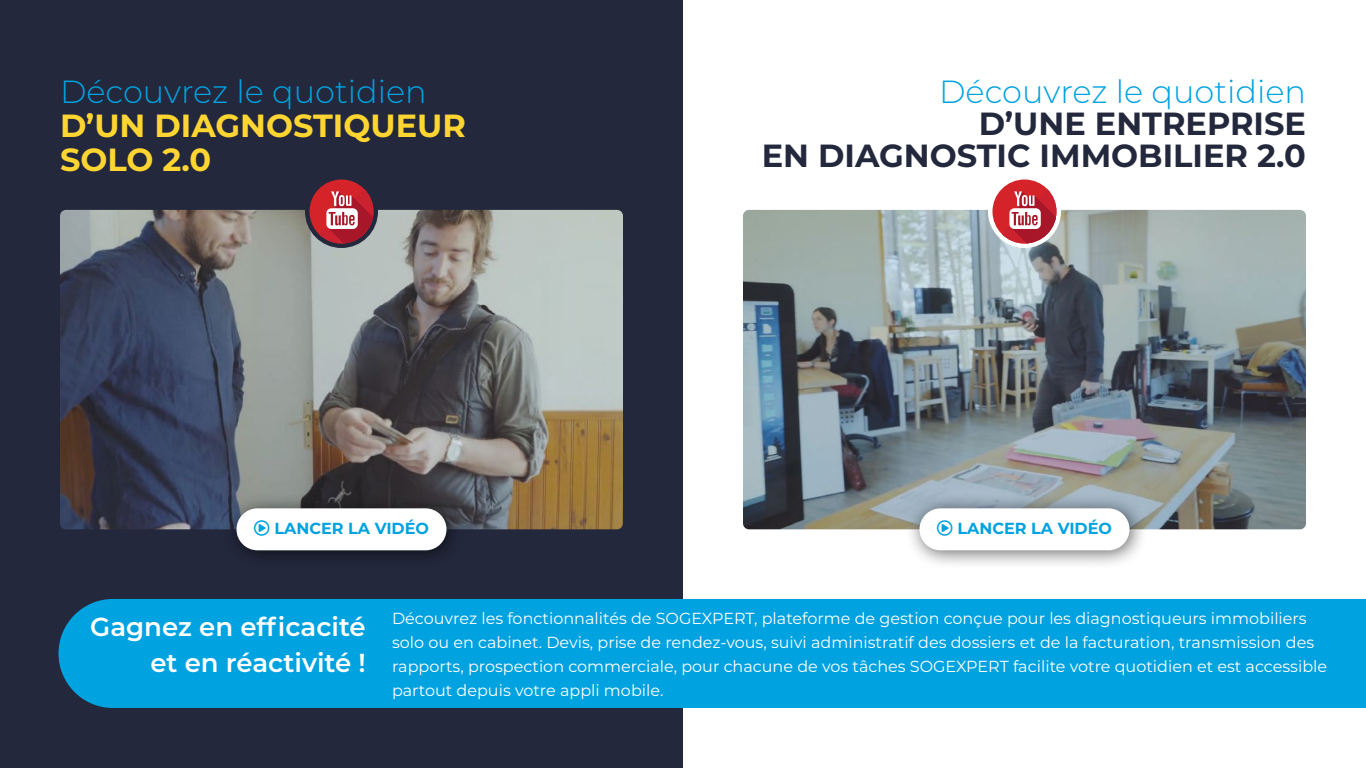
<style>
.page{position:relative;width:1366px;height:768px;background:#fff}
.page>*{position:absolute;margin:0;border:0;box-sizing:border-box;transform-origin:0 0}
.t1{font:300 32px "Montserrat";color:#00a2e0}
.t2{font:700 32px/32px "Montserrat";color:#23283c;text-align:right}
.t3{font:700 32px/34px "Montserrat";color:#ffd631}
.t4{font:600 26px/36px "Montserrat";color:#fff;text-align:right}
.t5{font:16px/24px "Montserrat";color:#fff}
.t6{font:700 16px "Montserrat";color:#00a2e0}
</style>
<div class="page">
<div style="left:0;top:0;width:683px;height:768px;background:#23283c"></div>
<div style="left:58px;top:599px;width:1308px;height:109px;background:#00a2e0"></div>
<img style="left:60px;top:210px;width:563px;height:319px">
<svg style="left:305px;top:175px;width:73px;height:73px"></svg>
<div style="left:222px;top:494px;width:243px;height:75px;background:#000;opacity:.6"></div>
<div style="left:236px;top:508px;width:210px;height:42px;background:#fff;border-radius:21px"></div>
<img style="left:743px;top:210px;width:563px;height:319px">
<div style="left:988px;top:175px;width:73px;height:73px;background:#fff;border-radius:50%"></div>
<div style="left:905px;top:494px;width:243px;height:75px;background:#000;opacity:.6"></div>
<div style="left:920px;top:508px;width:210px;height:42px;background:#fff;border-radius:21px"></div>
<div style="left:310px;top:180px;width:64px;height:64px;background:#d42429;border-radius:50%"></div>
<svg style="left:319px;top:189px;width:58px;height:58px"></svg>
<div style="left:992px;top:180px;width:64px;height:64px;background:#d42429;border-radius:50%"></div>
<svg style="left:1002px;top:189px;width:58px;height:58px"></svg>
<h1 class="t1" style="left:60px;top:70px;width:368px">Découvrez le quotidien</h1>
<h1 class="t3" style="left:60px;top:107px;width:407px">D’UN DIAGNOSTIQUEUR<br>SOLO 2.0</h1>
<h1 class="t1" style="left:939px;top:70px;width:368px">Découvrez le quotidien</h1>
<h1 class="t2" style="left:762px;top:106px;width:546px">D’UNE ENTREPRISE<br>EN DIAGNOSTIC IMMOBILIER 2.0</h1>
<p class="t6" style="left:274px;top:517px;width:156px">LANCER LA VIDÉO</p>
<p class="t6" style="left:957px;top:517px;width:156px">LANCER LA VIDÉO</p>
<h2 class="t4" style="left:90px;top:608px;width:277px">Gagnez en efficacité et en réactivité !</h2>
<p class="t5" style="left:392px;top:606px;width:937px">Découvrez les fonctionnalités de SOGEXPERT, plateforme de gestion conçue pour les diagnostiqueurs immobiliers solo ou en cabinet. Devis, prise de rendez-vous, suivi administratif des dossiers et de la facturation, transmission des rapports, prospection commerciale, pour chacune de vos tâches SOGEXPERT facilite votre quotidien et est accessible partout depuis votre appli mobile.</p>
</div>
